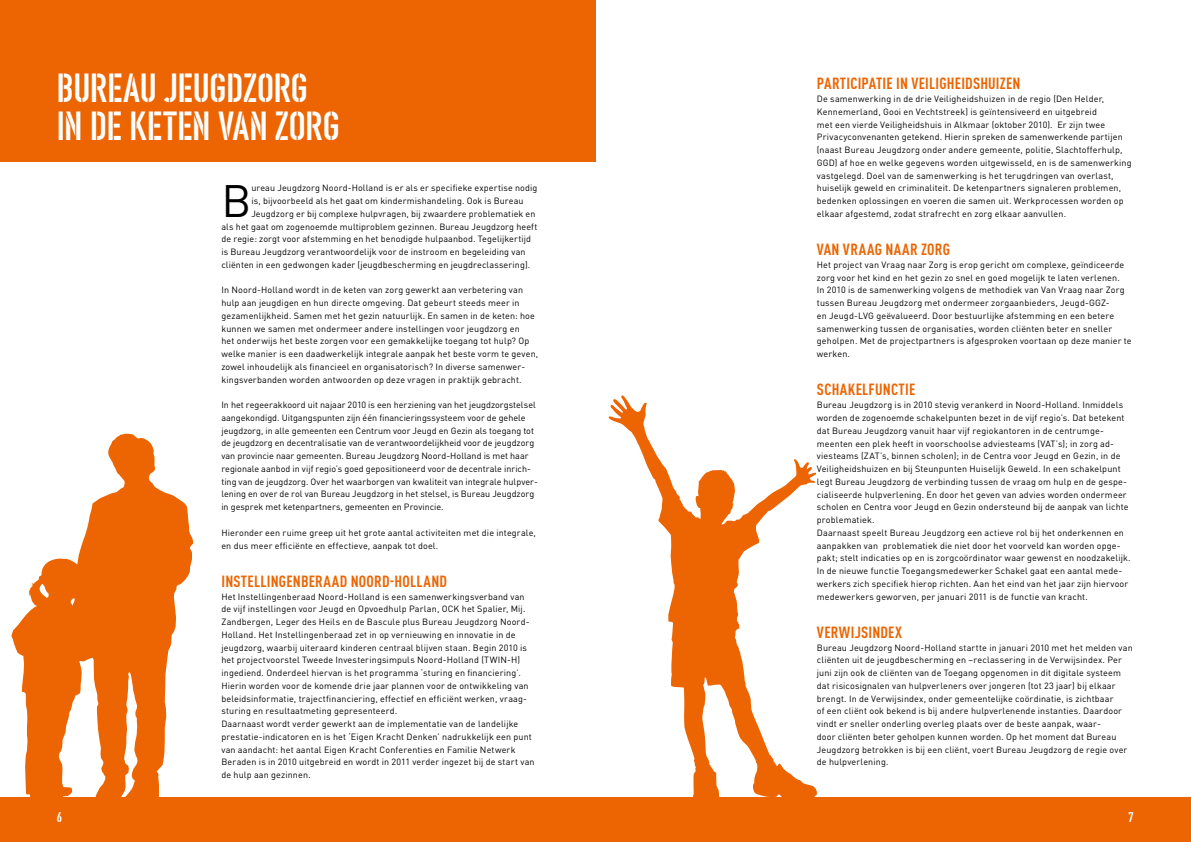
<style>
.page{position:relative;width:1191px;height:842px;background:#fff}
.page>*{position:absolute;margin:0;border:0;box-sizing:border-box;transform-origin:0 0}
.t1{font:44.8px "DINOT";color:#000}
.t2{font:40px/38.3px "DIN Template";color:#fff}
.t3{font:700 condensed 16px "DINOT";letter-spacing:.015em;color:#ec6502}
.t4{font:14px "DIN Template";color:#fff}
.t5{font:9px/12.8px "DINOT";letter-spacing:.015em;color:#000}
</style>
<div class="page">
<div style="left:0;top:797px;width:1191px;height:45px;background:#ec6502"></div>
<div style="left:0;top:0;width:595px;height:162px;background:#ec6502"></div>
<svg style="left:11px;top:434px;width:182px;height:363px;fill:#ec6502"></svg>
<svg style="left:608px;top:395px;width:209px;height:402px"></svg>
<h2 class="t2" style="left:57px;top:70px;width:284px">BUREAU JEUGDZORG<br>IN DE KETEN VAN ZORG</h2>
<h3 class="t3" style="left:817px;top:73px;width:205px">PARTICIPATIE IN VEILIGHEIDSHUIZEN</h3>
<p class="t5" style="left:817px;top:92px;width:316px">De samenwerking in de drie Veiligheidshuizen in de regio (Den Helder, Kennemerland, Gooi en Vechtstreek) is geïntensiveerd en uitgebreid<br>met een vierde Veiligheidshuis in Alkmaar (oktober 2010). Er zijn twee Privacyconvenanten getekend. Hierin spreken de samenwerkende partijen (naast Bureau Jeugdzorg onder andere gemeente, politie, Slachtofferhulp, GGD) af hoe en welke gegevens worden uitgewisseld, en is de samenwerking vastgelegd. Doel van de samenwerking is het terugdringen van overlast, huiselijk geweld en criminaliteit. De ketenpartners signaleren problemen, bedenken oplossingen en voeren die samen uit. Werkprocessen worden op elkaar afgestemd, zodat strafrecht en zorg elkaar aanvullen.</p>
<h3 class="t3" style="left:817px;top:238px;width:134px">VAN VRAAG NAAR ZORG</h3>
<p class="t5" style="left:817px;top:258px;width:316px">Het project van Vraag naar Zorg is erop gericht om complexe, geïndiceerde zorg voor het kind en het gezin zo snel en goed mogelijk te laten verlenen.<br>In 2010 is de samenwerking volgens de methodiek van Van Vraag naar Zorg tussen Bureau Jeugdzorg met ondermeer zorgaanbieders, Jeugd-GGZ-<br>en Jeugd-LVG geëvalueerd. Door bestuurlijke afstemming en een betere samenwerking tussen de organisaties, worden cliënten beter en sneller geholpen. Met de projectpartners is afgesproken voortaan op deze manier te werken.</p>
<h3 class="t3" style="left:817px;top:379px;width:100px">SCHAKELFUNCTIE</h3>
<p class="t5" style="left:817px;top:398px;width:315px">Bureau Jeugdzorg is in 2010 stevig verankerd in Noord-Holland. Inmiddels worden de zogenoemde schakelpunten bezet in de vijf regio’s. Dat betekent dat Bureau Jeugdzorg vanuit haar vijf regiokantoren in de centrumge&shy;meenten een plek heeft in voorschoolse adviesteams (VAT’s); in zorg ad&shy;viesteams (ZAT’s, binnen scholen); in de Centra voor Jeugd en Gezin, in de Veiligheidshuizen en bij Steunpunten Huiselijk Geweld. In een schakelpunt legt Bureau Jeugdzorg de verbinding tussen de vraag om hulp en de gespe&shy;cialiseerde hulpverlening. En door het geven van advies worden ondermeer scholen en Centra voor Jeugd en Gezin ondersteund bij de aanpak van lichte problematiek.<br>Daarnaast speelt Bureau Jeugdzorg een actieve rol bij het onderkennen en aanpakken van problematiek die niet door het voorveld kan worden opge&shy;pakt; stelt indicaties op en is zorgcoördinator waar gewenst en noodzakelijk.<br>In de nieuwe functie Toegangsmedewerker Schakel gaat een aantal mede&shy;werkers zich specifiek hierop richten. Aan het eind van het jaar zijn hiervoor medewerkers geworven, per januari 2011 is de functie van kracht.</p>
<h3 class="t3" style="left:817px;top:621px;width:87px">VERWIJSINDEX</h3>
<p class="t5" style="left:817px;top:641px;width:317px">Bureau Jeugdzorg Noord-Holland startte in januari 2010 met het melden van cliënten uit de jeugdbescherming en –reclassering in de Verwijsindex. Per juni zijn ook de cliënten van de Toegang opgenomen in dit digitale systeem dat risicosignalen van hulpverleners over jongeren (tot 23 jaar) bij elkaar brengt. In de Verwijsindex, onder gemeentelijke coördinatie, is zichtbaar<br>of een cliënt ook bekend is bij andere hulpverlenende instanties. Daardoor vindt er sneller onderling overleg plaats over de beste aanpak, waar-<br>door cliënten beter geholpen kunnen worden. Op het moment dat Bureau Jeugdzorg betrokken is bij een cliënt, voert Bureau Jeugdzorg de regie over de hulpverlening.</p>
<h1 class="t1" style="left:221px;top:170px;width:31px">B</h1>
<p class="t5" style="left:251px;top:181px;width:287px">ureau Jeugdzorg Noord-Holland is er als er specifieke expertise nodig</p>
<p class="t5" style="left:251px;top:194px;width:274px">is, bijvoorbeeld als het gaat om kindermishandeling. Ook is Bureau</p>
<p class="t5" style="left:251px;top:207px;width:286px">Jeugdzorg er bij complexe hulpvragen, bij zwaardere problematiek en</p>
<p class="t5" style="left:221px;top:220px;width:317px">als het gaat om zogenoemde multiproblem gezinnen. Bureau Jeugdzorg heeft</p>
<p class="t5" style="left:221px;top:232px;width:311px">de regie: zorgt voor afstemming en het benodigde hulpaanbod. Tegelijkertijd</p>
<p class="t5" style="left:221px;top:245px;width:306px">is Bureau Jeugdzorg verantwoordelijk voor de instroom en begeleiding van</p>
<p class="t5" style="left:221px;top:258px;width:310px">cliënten in een gedwongen kader (jeugdbescherming en jeugdreclassering).</p>
<p class="t5" style="left:221px;top:283px;width:318px">In Noord-Holland wordt in de keten van zorg gewerkt aan verbetering van hulp aan jeugdigen en hun directe omgeving. Dat gebeurt steeds meer in gezamenlijkheid. Samen met het gezin natuurlijk. En samen in de keten: hoe kunnen we samen met ondermeer andere instellingen voor jeugdzorg en<br>het onderwijs het beste zorgen voor een gemakkelijke toegang tot hulp? Op welke manier is een daadwerkelijk integrale aanpak het beste vorm te geven, zowel inhoudelijk als financieel en organisatorisch? In diverse samenwer&shy;kingsverbanden worden antwoorden op deze vragen in praktijk gebracht.</p>
<p class="t5" style="left:221px;top:398px;width:318px">In het regeerakkoord uit najaar 2010 is een herziening van het jeugdzorgstelsel aangekondigd. Uitgangspunten zijn één financieringssysteem voor de gehele jeugdzorg, in alle gemeenten een Centrum voor Jeugd en Gezin als toegang tot de jeugdzorg en decentralisatie van de verantwoordelijkheid voor de jeugdzorg van provincie naar gemeenten. Bureau Jeugdzorg Noord-Holland is met haar regionale aanbod in vijf regio’s goed gepositioneerd voor de decentrale inrich&shy;ting van de jeugdzorg. Over het waarborgen van kwaliteit van integrale hulpver&shy;lening en over de rol van Bureau Jeugdzorg in het stelsel, is Bureau Jeugdzorg in gesprek met ketenpartners, gemeenten en Provincie.</p>
<p class="t5" style="left:221px;top:526px;width:316px">Hieronder een ruime greep uit het grote aantal activiteiten met die integrale, en dus meer efficiënte en effectieve, aanpak tot doel.</p>
<h3 class="t3" style="left:221px;top:570px;width:227px">INSTELLINGENBERAAD NOORD-HOLLAND</h3>
<p class="t5" style="left:221px;top:590px;width:315px">Het Instellingenberaad Noord-Holland is een samenwerkingsverband van de vijf instellingen voor Jeugd en Opvoedhulp Parlan, OCK het Spalier, Mij.<br>Zandbergen, Leger des Heils en de Bascule plus Bureau Jeugdzorg Noord-Holland. Het Instellingenberaad zet in op vernieuwing en innovatie in de jeugdzorg, waarbij uiteraard kinderen centraal blijven staan. Begin 2010 is het projectvoorstel Tweede Investeringsimpuls Noord-Holland (TWIN-H) ingediend. Onderdeel hiervan is het programma ‘sturing en financiering’.<br>Hierin worden voor de komende drie jaar plannen voor de ontwikkeling van beleidsinformatie, trajectfinanciering, effectief en efficiënt werken, vraag&shy;sturing en resultaatmeting gepresenteerd.<br>Daarnaast wordt verder gewerkt aan de implementatie van de landelijke prestatie-indicatoren en is het ‘Eigen Kracht Denken’ nadrukkelijk een punt van aandacht: het aantal Eigen Kracht Conferenties en Familie Netwerk Beraden is in 2010 uitgebreid en wordt in 2011 verder ingezet bij de start van de hulp aan gezinnen.</p>
<h3 class="t4" style="left:57px;top:810px;width:7px">6</h3>
<h3 class="t4" style="left:1128px;top:810px;width:7px">7</h3>
</div>
